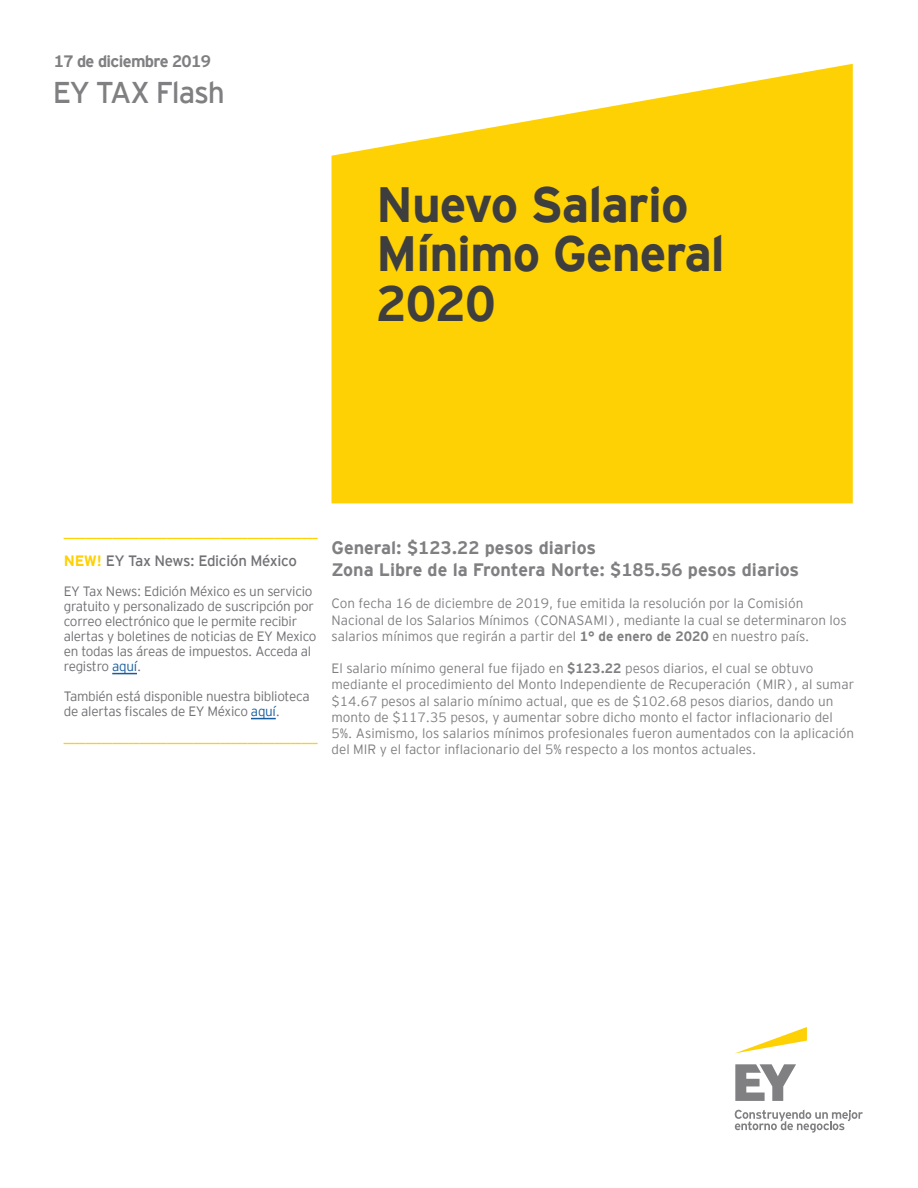
<style>
.page{position:relative;width:918px;height:1188px;background:#fff}
.page>*{position:absolute;margin:0;border:0;box-sizing:border-box;transform-origin:0 0}
.t1{font:700 49.5px/49.5px "EY Interstate";letter-spacing:-.02em;color:#3e3e3f}
.t2{font:30px "EY Interstate";letter-spacing:-.04em;color:#808083}
.t3{font:700 18px "EY Interstate";color:#808083}
.t4{font:700 16.5px "EY Interstate";letter-spacing:-.04em;color:#808083}
.t5{font:15px "EY Interstate";letter-spacing:-.02em;color:#717074}
.t6{font:300 13.5px/16.2px "EY Interstate";color:#808083}
.t7{font:300 13.5px/15px "EY Interstate";letter-spacing:-.02em;color:#717074}
.t8{font:700 11.25px "EY Interstate";color:#fed105}
.s1{font-weight:700;color:#fed105}
.s2{color:#175d9e}
.s3{font-weight:700}
</style>
<div class="page">
<svg style="left:332px;top:64px;width:521px;height:440px;background:#fed51f"></svg>
<svg style="left:735px;top:1064px;width:61px;height:37px"></svg>
<svg style="left:735px;top:1110px;width:128px;height:23px"></svg>
<svg style="left:736px;top:1027px;width:71px;height:26px"></svg>
<svg style="left:112px;top:673px;width:25px;height:1px"></svg>
<svg style="left:251px;top:718px;width:25px;height:1px"></svg>
<p class="t4" style="left:54px;top:52px;width:159px">17 de diciembre 2019</p>
<p class="t2" style="left:53px;top:75px;width:174px">EY TAX Flash</p>
<p class="t1" style="left:376px;top:179px;width:350px">Nuevo Salario<br>Mínimo General<br>2020</p>
<p class="t8" style="left:64px;top:527px;width:256px">_______________________________________________</p>
<p class="t5" style="left:64px;top:553px;width:235px"><span class="s1">NEW!</span> EY Tax News: Edición México</p>
<p class="t7" style="left:64px;top:584px;width:254px">EY Tax News: Edición México es un servicio gratuito y personalizado de suscripción por correo electrónico que le permite recibir alertas y boletines de noticias de EY Mexico en todas las áreas de impuestos. Acceda al registro <span class="s2">aquí</span>.</p>
<p class="t7" style="left:64px;top:689px;width:247px">También está disponible nuestra biblioteca de alertas fiscales de EY México <span class="s2">aquí</span>.</p>
<p class="t8" style="left:64px;top:732px;width:256px">_______________________________________________</p>
<p class="t3" style="left:332px;top:538px;width:266px">General: $123.22 pesos diarios</p>
<p class="t3" style="left:332px;top:560px;width:469px">Zona Libre de la Frontera Norte: $185.56 pesos diarios</p>
<p class="t6" style="left:332px;top:595px;width:517px">Con fecha 16 de diciembre de 2019, fue emitida la resolución por la Comisión<br>Nacional de los Salarios Mínimos (CONASAMI), mediante la cual se determinaron los salarios mínimos que regirán a partir del <span class="s3">1° de enero de 2020</span> en nuestro país.</p>
<p class="t6" style="left:332px;top:660px;width:524px">El salario mínimo general fue fijado en <span class="s3">$123.22</span> pesos diarios, el cual se obtuvo mediante el procedimiento del Monto Independiente de Recuperación (MIR), al sumar $14.67 pesos al salario mínimo actual, que es de $102.68 pesos diarios, dando un monto de $117.35 pesos, y aumentar sobre dicho monto el factor inflacionario del 5%. Asimismo, los salarios mínimos profesionales fueron aumentados con la aplicación del MIR y el factor inflacionario del 5% respecto a los montos actuales.</p>
</div>
